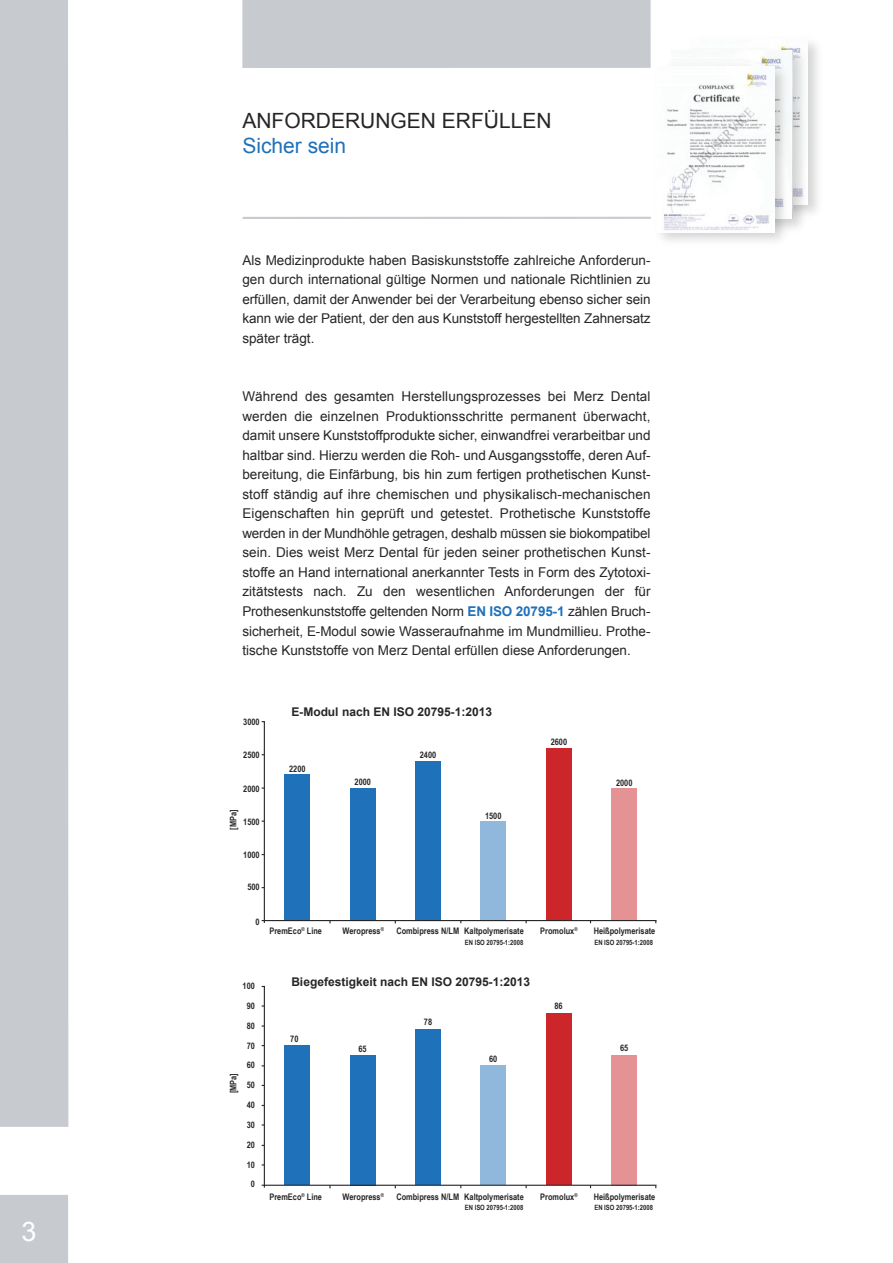
<style>
.page{position:relative;width:893px;height:1263px;background:#fff}
.page>*{position:absolute;margin:0;border:0;box-sizing:border-box;transform-origin:0 0}
.t1{font:27px "Arial";color:#fff}
.t2{font:21px "Arial";color:#272526}
.t3{font:21px "Arial";color:#1f71b9}
.t4{font:13.5px/19.5px "Arial";letter-spacing:.005em;color:#272526;text-align:justify}
.t5{font:700 12px "Arial";color:#272526}
.t6{font:700 9px "Arial Narrow";color:#272526}
.t7{font:700 7.2px "Arial Narrow";color:#272526}
.s1{font-weight:700;color:#1f71b9}
</style>
<div class="page">
<div style="left:0;top:1195px;width:68px;height:68px;background:#c7cbd0"></div>
<div style="left:0;top:0;width:68px;height:1127px;background:#c7cbd0"></div>
<div style="left:242px;top:0;width:409px;height:68px;background:#c7cbd0"></div>
<hr style="left:243px;top:217px;width:408px;height:2px;background:#c7cbd0">
<img style="left:685px;top:44px;width:129px;height:185px">
<img style="left:685px;top:51px;width:107px;height:9px">
<img style="left:660px;top:60px;width:133px;height:181px">
<img style="left:660px;top:67px;width:114px;height:165px">
<div style="left:350px;top:1055px;width:25px;height:130px;background:#1f71b9"></div>
<div style="left:415px;top:1029px;width:26px;height:156px;background:#1f71b9"></div>
<div style="left:481px;top:1065px;width:25px;height:120px;background:#8fb8dc"></div>
<div style="left:546px;top:1013px;width:25px;height:172px;background:#cc262a"></div>
<div style="left:611px;top:1055px;width:26px;height:130px;background:#e59295"></div>
<div style="left:285px;top:1045px;width:25px;height:140px;background:#1f71b9"></div>
<div style="left:350px;top:788px;width:25px;height:133px;background:#1f71b9"></div>
<div style="left:415px;top:761px;width:26px;height:159px;background:#1f71b9"></div>
<div style="left:481px;top:821px;width:25px;height:99px;background:#8fb8dc"></div>
<div style="left:546px;top:748px;width:25px;height:172px;background:#cc262a"></div>
<div style="left:611px;top:788px;width:26px;height:133px;background:#e59295"></div>
<div style="left:284px;top:774px;width:26px;height:146px;background:#1f71b9"></div>
<hr style="left:264px;top:721px;width:1px;height:202px;background:#272526">
<hr style="left:262px;top:920px;width:394px;height:1px;background:#272526">
<hr style="left:264px;top:986px;width:1px;height:201px;background:#272526">
<hr style="left:262px;top:1185px;width:394px;height:1px;background:#272526">
<p class="t1" style="left:22px;top:1217px;width:17px">3</p>
<p class="t2" style="left:242px;top:109px;width:311px">ANFORDERUNGEN ERFÜLLEN</p>
<p class="t3" style="left:242px;top:134px;width:105px">Sicher sein</p>
<p class="t4" style="left:242px;top:251px;width:410px">Als Medizinprodukte haben Basiskunststoffe zahlreiche Anforderun&shy;gen durch international gültige Normen und nationale Richtlinien zu erfüllen, damit der Anwender bei der Verarbeitung ebenso sicher sein kann wie der Patient, der den aus Kunststoff hergestellten Zahnersatz später trägt.</p>
<p class="t4" style="left:242px;top:387px;width:410px">Während des gesamten Herstellungsprozesses bei Merz Dental</p>
<p class="t4" style="left:242px;top:406px;width:410px">werden die einzelnen Produktionsschritte permanent überwacht, damit unsere Kunststoffprodukte sicher, einwandfrei verarbeitbar und haltbar sind. Hierzu werden die Roh- und Ausgangsstoffe, deren Auf&shy;bereitung, die Einfärbung, bis hin zum fertigen prothetischen Kunst&shy;stoff ständig auf ihre chemischen und physikalisch-mechanischen Eigenschaften hin geprüft und getestet. Prothetische Kunststoffe</p>
<p class="t4" style="left:242px;top:523px;width:410px">werden in der Mundhöhle getragen, deshalb müssen sie biokompatibel sein. Dies weist Merz Dental für jeden seiner prothetischen Kunst&shy;stoffe an Hand international anerkannter Tests in Form des Zytotoxi&shy;zitätstests nach. Zu den wesentlichen Anforderungen der für Prothesenkunststoffe geltenden Norm <span class="s1">EN ISO 20795-1</span> zählen Bruch&shy;sicherheit, E-Modul sowie Wasseraufnahme im Mundmillieu. Prothe&shy;tische Kunststoffe von Merz Dental erfüllen diese Anforderungen.</p>
<p class="t6" style="left:243px;top:717px;width:18px">3000</p>
<p class="t6" style="left:243px;top:749px;width:18px">2500</p>
<p class="t6" style="left:243px;top:784px;width:18px">2000</p>
<p class="t6" style="left:243px;top:816px;width:18px">1500</p>
<p class="t6" style="left:243px;top:849px;width:18px">1000</p>
<p class="t6" style="left:247px;top:882px;width:14px">500</p>
<p class="t6" style="left:256px;top:916px;width:6px">0</p>
<p class="t6" style="left:228px;top:830px;width:22px;rotate:-90deg">[MPa]</p>
<p class="t5" style="left:291px;top:705px;width:202px">E-Modul nach EN ISO 20795-1:2013</p>
<p class="t6" style="left:289px;top:763px;width:18px">2200</p>
<p class="t6" style="left:355px;top:777px;width:18px">2000</p>
<p class="t6" style="left:420px;top:750px;width:18px">2400</p>
<p class="t6" style="left:485px;top:810px;width:18px">1500</p>
<p class="t6" style="left:551px;top:737px;width:18px">2600</p>
<p class="t6" style="left:616px;top:777px;width:18px">2000</p>
<p class="t6" style="left:269px;top:925px;width:54px">PremEco<sup>®</sup> Line</p>
<p class="t6" style="left:343px;top:925px;width:43px">Weropress<sup>®</sup></p>
<p class="t6" style="left:396px;top:925px;width:129px">Combipress N/LM Kaltpolymerisate</p>
<p class="t6" style="left:540px;top:925px;width:39px">Promolux<sup>®</sup></p>
<p class="t6" style="left:594px;top:925px;width:63px">Heißpolymerisate</p>
<p class="t7" style="left:465px;top:938px;width:60px">EN ISO 20795-1:2008</p>
<p class="t7" style="left:594px;top:938px;width:60px">EN ISO 20795-1:2008</p>
<p class="t6" style="left:243px;top:981px;width:14px">100</p>
<p class="t6" style="left:247px;top:1001px;width:10px">90</p>
<p class="t6" style="left:247px;top:1020px;width:10px">80</p>
<p class="t6" style="left:247px;top:1040px;width:10px">70</p>
<p class="t6" style="left:247px;top:1060px;width:10px">60</p>
<p class="t6" style="left:247px;top:1080px;width:10px">50</p>
<p class="t6" style="left:247px;top:1100px;width:10px">40</p>
<p class="t6" style="left:247px;top:1119px;width:10px">30</p>
<p class="t6" style="left:247px;top:1139px;width:10px">20</p>
<p class="t6" style="left:247px;top:1159px;width:10px">10</p>
<p class="t6" style="left:251px;top:1179px;width:6px">0</p>
<p class="t6" style="left:228px;top:1093px;width:22px;rotate:-90deg">[MPa]</p>
<p class="t5" style="left:291px;top:975px;width:240px">Biegefestigkeit nach EN ISO 20795-1:2013</p>
<p class="t6" style="left:290px;top:1033px;width:10px">70</p>
<p class="t6" style="left:358px;top:1044px;width:10px">65</p>
<p class="t6" style="left:424px;top:1017px;width:10px">78</p>
<p class="t6" style="left:489px;top:1053px;width:10px">60</p>
<p class="t6" style="left:554px;top:1001px;width:10px">86</p>
<p class="t6" style="left:620px;top:1043px;width:10px">65</p>
<p class="t6" style="left:269px;top:1191px;width:54px">PremEco<sup>®</sup> Line</p>
<p class="t6" style="left:343px;top:1191px;width:43px">Weropress<sup>®</sup></p>
<p class="t6" style="left:396px;top:1191px;width:129px">Combipress N/LM Kaltpolymerisate</p>
<p class="t6" style="left:540px;top:1191px;width:39px">Promolux<sup>®</sup></p>
<p class="t6" style="left:594px;top:1191px;width:63px">Heißpolymerisate</p>
<p class="t7" style="left:465px;top:1204px;width:60px">EN ISO 20795-1:2008</p>
<p class="t7" style="left:594px;top:1204px;width:60px">EN ISO 20795-1:2008</p>
</div>
